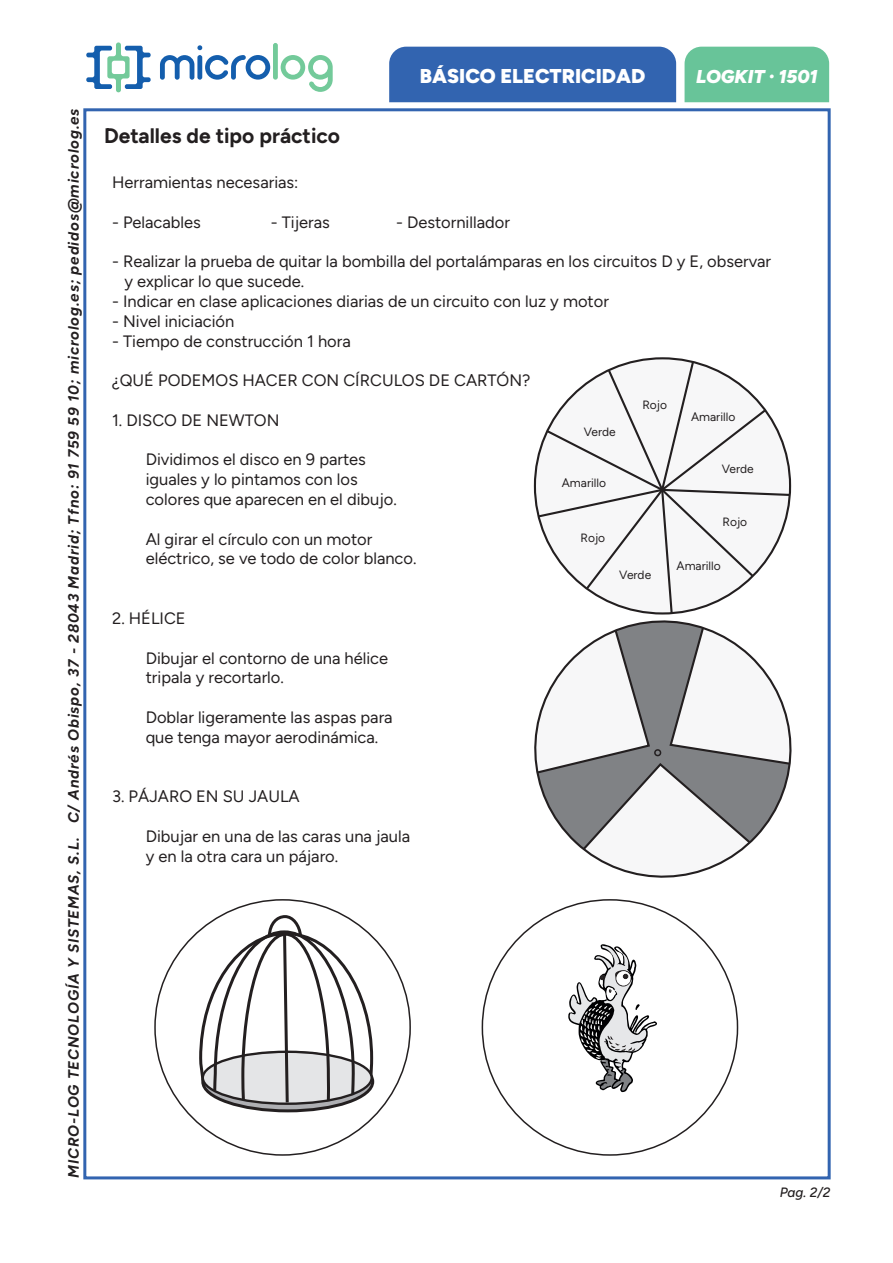
<style>
.page{position:relative;width:893px;height:1263px;background:#fff}
.page>*{position:absolute;margin:0;border:0;box-sizing:border-box;transform-origin:0 0}
.t1{font:700 21px "Figtree";color:#231f20}
.t2{font:900 19.95px "Figtree";color:#fff}
.t3{font:italic 900 18.6px "Figtree";color:#fff}
.t4{font:16.5px/19.8px "Figtree";color:#231f20}
.t5{font:italic 700 15px "Figtree";letter-spacing:.055em;color:#231f20}
.t6{font:italic 500 13.5px "Figtree";color:#231f20}
.t7{font:12px "Figtree";color:#231f20}
</style>
<div class="page">
<div style="left:83px;top:108px;width:748px;height:1071px;background:#fff;border:3px solid #3264b0"></div>
<div style="left:389px;top:47px;width:287px;height:55px;background:#3264b0"></div>
<div style="left:685px;top:47px;width:144px;height:55px;background:#68c499"></div>
<svg style="left:86px;top:42px;width:65px;height:50px"></svg>
<svg style="left:160px;top:45px;width:110px;height:35px"></svg>
<div style="left:273px;top:43px;width:5px;height:37px;background:#73ca9a;border-radius:2px"></div>
<svg style="left:281px;top:55px;width:52px;height:37px"></svg>
<svg style="left:534px;top:613px;width:258px;height:265px"></svg>
<svg style="left:652px;top:749px;width:11px;height:9px"></svg>
<svg style="left:568px;top:944px;width:89px;height:148px"></svg>
<svg style="left:203px;top:1052px;width:170px;height:59px"></svg>
<div style="left:201px;top:1051px;width:173px;height:61px;border:3px solid #231f20;border-radius:50%"></div>
<svg style="left:198px;top:913px;width:177px;height:192px"></svg>
<svg style="left:535px;top:358px;width:255px;height:255px"></svg>
<p class="t5" style="left:65px;top:1178px;width:1071px;rotate:-90deg">MICRO-LOG TECNOLOGÍA Y SISTEMAS, S.L. C/ Andrés Obispo, 37 - 28043 Madrid; Tfno: 91 759 59 10; microlog.es; pedidos@microlog.es</p>
<p class="t2" style="left:420px;top:65px;width:227px">BÁSICO ELECTRICIDAD</p>
<p class="t3" style="left:696px;top:66px;width:123px">LOGKIT · 1501</p>
<p class="t1" style="left:104px;top:124px;width:238px">Detalles de tipo práctico</p>
<p class="t4" style="left:112px;top:173px;width:188px">Herramientas necesarias:</p>
<p class="t4" style="left:112px;top:212px;width:90px">- Pelacables</p>
<p class="t4" style="left:271px;top:212px;width:61px">- Tijeras</p>
<p class="t4" style="left:396px;top:212px;width:115px">- Destornillador</p>
<p class="t4" style="left:124px;top:252px;width:648px;text-indent:-12px">- Realizar la prueba de quitar la bombilla del portalámparas en los circuitos D y E, observar y explicar lo que sucede.</p>
<p class="t4" style="left:112px;top:291px;width:498px">- Indicar en clase aplicaciones diarias de un circuito con luz y motor</p>
<p class="t4" style="left:112px;top:311px;width:124px">- Nivel iniciación</p>
<p class="t4" style="left:112px;top:331px;width:240px">- Tiempo de construcción 1 hora</p>
<p class="t4" style="left:112px;top:371px;width:420px">¿QUÉ PODEMOS HACER CON CÍRCULOS DE CARTÓN?</p>
<p class="t4" style="left:112px;top:410px;width:169px">1. DISCO DE NEWTON</p>
<p class="t4" style="left:146px;top:450px;width:253px">Dividimos el disco en 9 partes iguales y lo pintamos con los colores que aparecen en el dibujo.</p>
<p class="t4" style="left:146px;top:529px;width:272px">Al girar el círculo con un motor eléctrico, se ve todo de color blanco.</p>
<p class="t7" style="left:642px;top:398px;width:26px">Rojo</p>
<p class="t7" style="left:691px;top:410px;width:46px">Amarillo</p>
<p class="t7" style="left:584px;top:425px;width:33px">Verde</p>
<p class="t7" style="left:722px;top:462px;width:33px">Verde</p>
<p class="t7" style="left:562px;top:476px;width:46px">Amarillo</p>
<p class="t7" style="left:723px;top:515px;width:26px">Rojo</p>
<p class="t7" style="left:581px;top:531px;width:26px">Rojo</p>
<p class="t7" style="left:677px;top:559px;width:46px">Amarillo</p>
<p class="t7" style="left:619px;top:568px;width:33px">Verde</p>
<p class="t4" style="left:112px;top:608px;width:75px">2. HÉLICE</p>
<p class="t4" style="left:146px;top:648px;width:244px">Dibujar el contorno de una hélice tripala y recortarlo.</p>
<p class="t4" style="left:146px;top:707px;width:248px">Doblar ligeramente las aspas para que tenga mayor aerodinámica.</p>
<p class="t4" style="left:112px;top:786px;width:189px">3. PÁJARO EN SU JAULA</p>
<p class="t4" style="left:146px;top:826px;width:266px">Dibujar en una de las caras una jaula y en la otra cara un pájaro.</p>
<p class="t6" style="left:780px;top:1184px;width:52px">Pag. 2/2</p>
</div>
